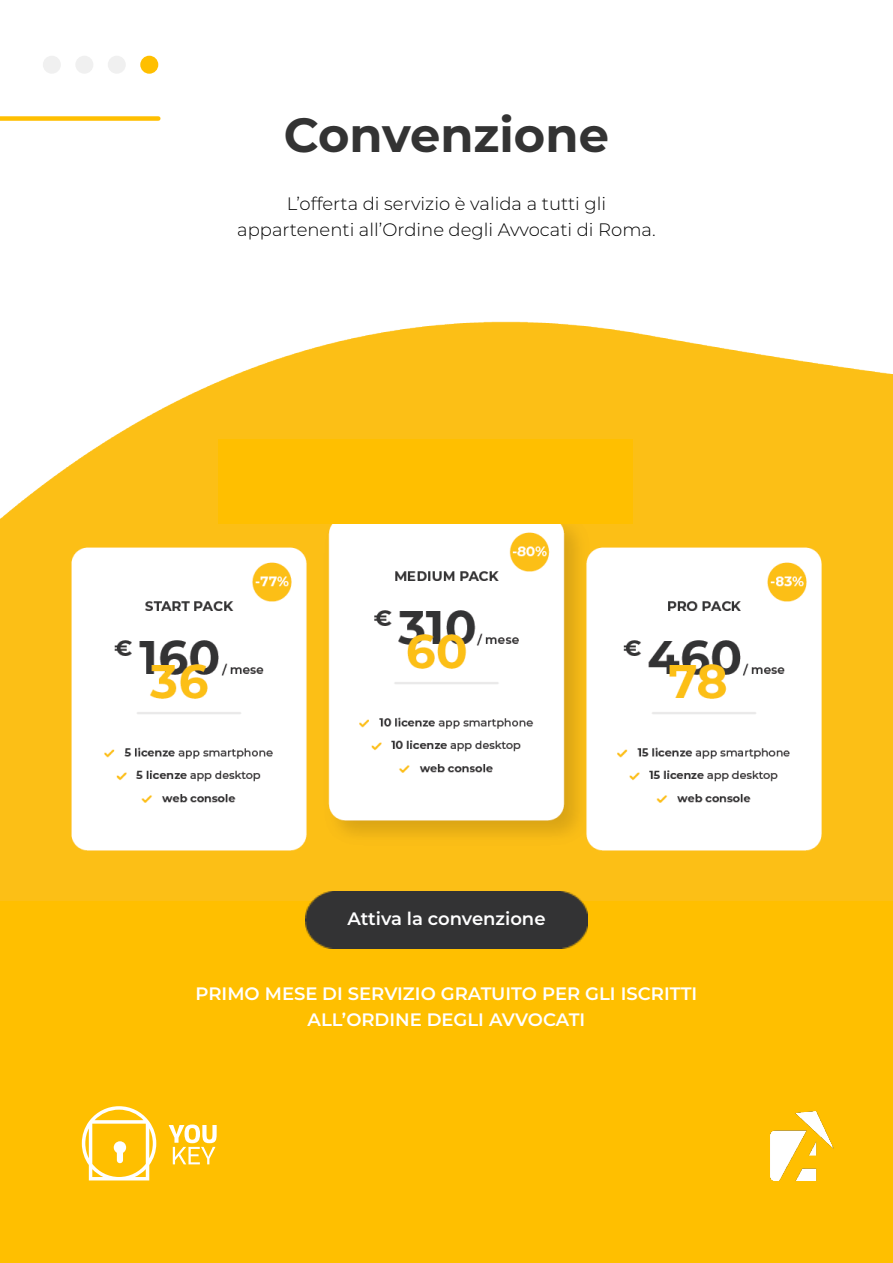
<style>
.page{position:relative;width:893px;height:1263px;background:#fff}
.page>*{position:absolute;margin:0;border:0;box-sizing:border-box;transform-origin:0 0}
.t1{font:700 48px "Montserrat";color:#333}
.t2{font:600 18px/26px "Montserrat";color:#fff;text-align:center}
.t3{font:300 18px/26px "Montserrat";color:#000;text-align:center}
</style>
<div class="page">
<img style="left:0;top:55px;width:893px;height:847px">
<div style="left:0;top:116px;width:158px;height:5px;background:#ffbf00"></div>
<div style="left:43px;top:56px;width:18px;height:18px;background:#f0f0f0;border-radius:50%"></div>
<div style="left:75px;top:56px;width:18px;height:18px;background:#f0f0f0;border-radius:50%"></div>
<div style="left:108px;top:56px;width:18px;height:18px;background:#f0f0f0;border-radius:50%"></div>
<div style="left:140px;top:56px;width:18px;height:18px;background:#ffbf00;border-radius:50%"></div>
<div style="left:0;top:902px;width:893px;height:361px;background:#ffbf00"></div>
<svg style="left:169px;top:1124px;width:48px;height:40px"></svg>
<svg style="left:82px;top:1106px;width:74px;height:74px"></svg>
<div style="left:306px;top:891px;width:281px;height:58px;background:#333334"></div>
<img style="left:770px;top:1112px;width:64px;height:69px">
<div style="left:218px;top:439px;width:415px;height:85px;background:#ffbf00"></div>
<h1 class="t1" style="left:284px;top:101px;width:327px">Convenzione</h1>
<p class="t3" style="left:237px;top:190px;width:420px">L’offerta di servizio è valida a tutti gli appartenenti all’Ordine degli Avvocati di Roma.</p>
<p class="t2" style="left:347px;top:905px;width:200px">Attiva la convenzione</p>
<p class="t2" style="left:196px;top:980px;width:503px">PRIMO MESE DI SERVIZIO GRATUITO PER GLI ISCRITTI<br>ALL’ORDINE DEGLI AVVOCATI</p>
</div>
